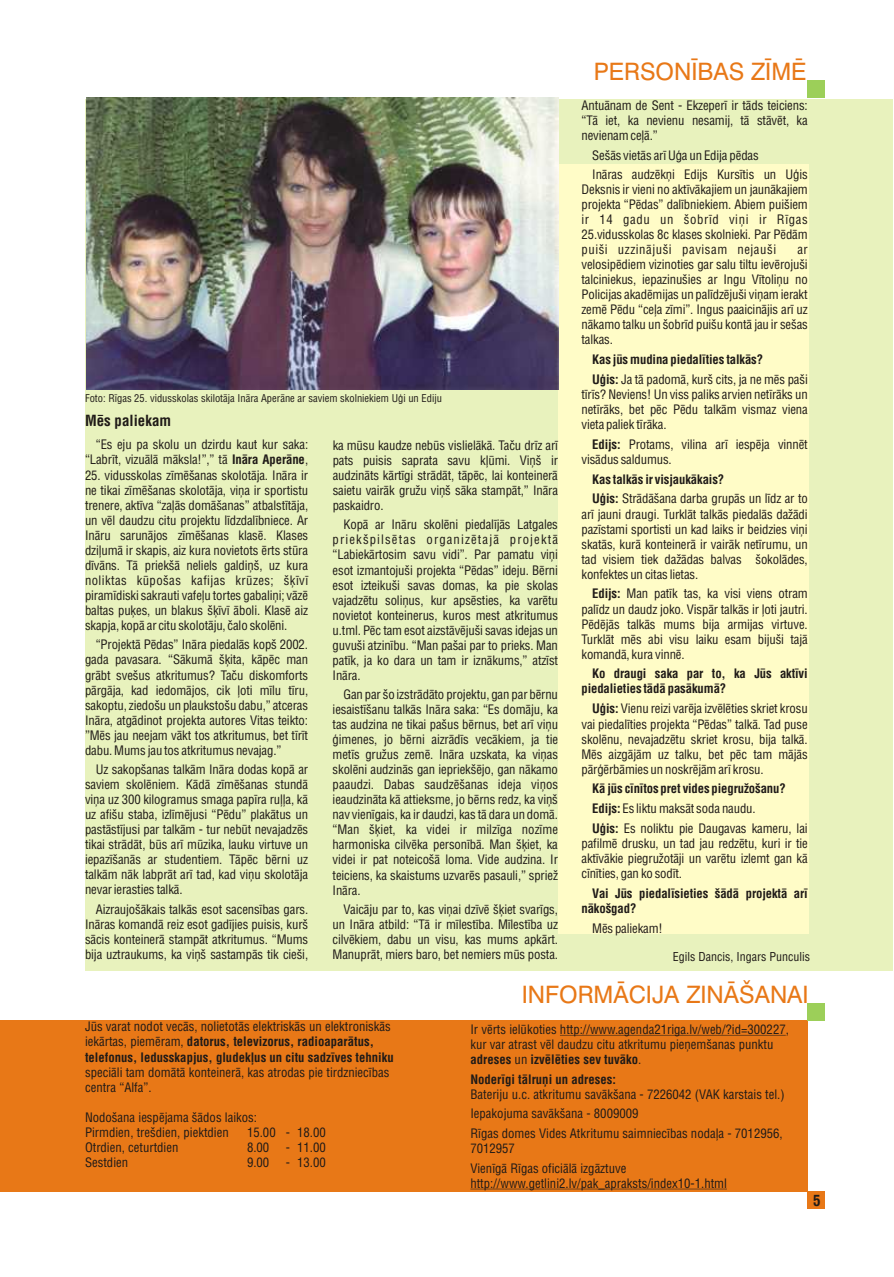
<style>
.page{position:relative;width:894px;height:1277px;background:#fff}
.page>*{position:absolute;margin:0;border:0;box-sizing:border-box;transform-origin:0 0}
.t1{font:24px "Rim Helvetica";color:#e87817}
.t2{font:700 15px "Rim Helvetica Condensed";color:#1f1a17}
.t3{font:700 15px "Rim Swis 721 Cn BT";color:#1f1a17}
.t4{font:12.75px/15px "Rim Helvetica Condensed";letter-spacing:-.01em;color:#1f1a17;text-align:justify}
.t5{font:700 12.75px/15.3px "Rim Helvetica Condensed";letter-spacing:-.01em;color:#1f1a17}
.t6{font:12px "Rim Helvetica Condensed";color:#1f1a17}
.t7{font:10.5px "Rim Helvetica Condensed";color:#1f1a17}
.s1{font-weight:700}
.s2{font-weight:400}
</style>
<div class="page">
<div style="left:85px;top:99px;width:808px;height:871px;background:#e8f2bd"></div>
<div style="left:558px;top:164px;width:251px;height:769px;background:#fffcc7"></div>
<div style="left:0;top:1021px;width:808px;height:171px;background:#e87817"></div>
<div style="left:808px;top:1192px;width:17px;height:17px;background:#e87817"></div>
<div style="left:808px;top:81px;width:17px;height:17px;background:#9ccf59"></div>
<div style="left:808px;top:1004px;width:17px;height:17px;background:#9ccf59"></div>
<img style="left:86px;top:98px;width:472px;height:291px">
<hr style="left:560px;top:1035px;width:226px;height:1px;background:#1f1a17">
<hr style="left:470px;top:1188px;width:257px;height:1px;background:#1f1a17">
<p class="t7" style="left:85px;top:393px;width:358px">Foto: Rîgas 25. vidusskolas skilotâja Inâra Aperâne ar saviem skolniekiem Uìi un Ediju</p>
<p class="t2" style="left:85px;top:414px;width:88px">Mçs paliekam</p>
<p class="t4" style="left:85px;top:438px;width:225px;text-align:right">“Es eju pa skolu un dzirdu kaut kur saka: “Labrît, vizuâlâ mâksla!”,” tâ <span class="s1">Inâra Aperâne</span>,</p>
<p class="t4" style="left:85px;top:468px;width:225px">25. vidusskolas zîmçðanas skolotâja. Inâra ir ne tikai zîmçðanas skolotâja, viòa ir sportistu trenere, aktîva “zaïâs domâðanas” atbalstîtâja, un vçl daudzu citu projektu lîdzdalîbniece. Ar Inâru sarunâjos zîmçðanas klasç. Klases dziïumâ ir skapis, aiz kura novietots çrts stûra dîvâns. Tâ priekðâ neliels galdiòð, uz kura noliktas kûpoðas kafijas krûzes; ðíîvî piramîdiski sakrauti vafeïu tortes gabaliòi; vâzç baltas puíes, un blakus ðíîvî âboli. Klasç aiz skapja, kopâ ar citu skolotâju, èalo skolçni.</p>
<p class="t4" style="left:85px;top:638px;width:225px;text-indent:11px">“Projektâ Pçdas” Inâra piedalâs kopð 2002. gada pavasara. “Sâkumâ ðíita, kâpçc man grâbt sveðus atkritumus? Taèu diskomforts pârgâja, kad iedomâjos, cik ïoti mîlu tîru, sakoptu, ziedoðu un plaukstoðu dabu,” atceras Inâra, atgâdinot projekta autores Vitas teikto: ”Mçs jau neejam vâkt tos atkritumus, bet tîrît dabu. Mums jau tos atkritumus nevajag.”</p>
<p class="t4" style="left:85px;top:763px;width:225px;text-indent:11px">Uz sakopðanas talkâm Inâra dodas kopâ ar saviem skolçniem. Kâdâ zîmçðanas stundâ viòa uz 300 kilogramus smaga papîra ruïïa, kâ uz afiðu staba, izlîmçjusi “Pçdu” plakâtus un pastâstîjusi par talkâm - tur nebût nevajadzçs tikai strâdât, bûs arî mûzika, lauku virtuve un iepazîðanâs ar studentiem. Tâpçc bçrni uz talkâm nâk labprât arî tad, kad viòu skolotâja nevar ierasties talkâ.</p>
<p class="t4" style="left:85px;top:902px;width:225px;text-indent:11px">Aizraujoðâkais talkâs esot sacensîbas gars.<br>Inâras komandâ reiz esot gadîjies puisis, kurð sâcis konteinerâ stampât atkritumus. “Mums bija uztraukums, ka viòð sastampâs tik cieði,</p>
<p class="t4" style="left:333px;top:438px;width:227px">ka mûsu kaudze nebûs vislielâkâ. Taèu drîz arî pats puisis saprata savu kïûmi. Viòð ir audzinâts kârtîgi strâdât, tâpçc, lai konteinerâ saietu vairâk gruþu viòð sâka stampât,” Inâra paskaidro.</p>
<p class="t4" style="left:333px;top:518px;width:227px;text-indent:11px">Kopâ ar Inâru skolçni piedalîjâs Latgales priekðpilsçtas organizçtajâ projektâ “Labiekârtosim savu vidi”. Par pamatu viòi esot izmantojuði projekta “Pçdas” ideju. Bçrni esot izteikuði savas domas, ka pie skolas vajadzçtu soliòus, kur apsçsties, ka varçtu novietot konteinerus, kuros mest atkritumus u.tml. Pçc tam esot aizstâvçjuði savas idejas un guvuði atzinîbu. “Man paðai par to prieks. Man patîk, ja ko dara un tam ir iznâkums,” atzîst Inâra.</p>
<p class="t4" style="left:333px;top:688px;width:227px;text-indent:11px">Gan par ðo izstrâdâto projektu, gan par bçrnu iesaistîðanu talkâs Inâra saka: “Es domâju, ka tas audzina ne tikai paðus bçrnus, bet arî viòu ìimenes, jo bçrni aizrâdîs vecâkiem, ja tie metîs gruþus zemç. Inâra uzskata, ka viòas skolçni audzinâs gan iepriekðçjo, gan nâkamo paaudzi. Dabas saudzçðanas ideja viòos ieaudzinâta kâ attieksme, jo bçrns redz, ka viòð nav vienîgais, ka ir daudzi, kas tâ dara un domâ. “Man ðíiet, ka videi ir milzîga nozîme harmoniska cilvçka personîbâ. Man ðíiet, ka videi ir pat noteicoðâ loma. Vide audzina. Ir teiciens, ka skaistums uzvarçs pasauli,” sprieþ Inâra.</p>
<p class="t4" style="left:333px;top:902px;width:227px;text-indent:11px">Vaicâju par to, kas viòai dzîvç ðíiet svarîgs, un Inâra atbild: “Tâ ir mîlestîba. Mîlestîba uz cilvçkiem, dabu un visu, kas mums apkârt.<br>Manuprât, miers baro, bet nemiers mûs posta.</p>
<h1 class="t1" style="left:594px;top:62px;width:214px">PERSONÎBAS ZÎMÇ</h1>
<p class="t4" style="left:582px;top:99px;width:228px">Antuânam de Sent - Ekzeperî ir tâds teiciens: “Tâ iet, ka nevienu nesamij, tâ stâvçt, ka nevienam ceïâ.”</p>
<p class="t4" style="left:592px;top:146px;width:217px;line-height:19.5px">Seðâs vietâs arî Uìa un Edija pçdas<br>Inâras audzçkòi Edijs Kursîtis un Uìis</p>
<p class="t4" style="left:582px;top:183px;width:228px">Deksnis ir vieni no aktîvâkajiem un jaunâkajiem projekta “Pçdas” dalîbniekiem. Abiem puiðiem ir 14 gadu un ðobrîd viòi ir Rîgas 25.vidusskolas 8c klases skolnieki. Par Pçdâm puiði uzzinâjuði pavisam nejauði</p>
<p class="t4" style="left:581px;top:243px;width:228px;text-indent:216px">ar velosipçdiem vizinoties gar salu tiltu ievçrojuði talciniekus, iepazinuðies ar Ingu Vîtoliòu no Policijas akadçmijas un palîdzçjuði viòam ierakt zemç Pçdu “ceïa zîmi”. Ingus paaicinâjis arî uz nâkamo talku un ðobrîd puiðu kontâ jau ir seðas talkas.</p>
<p class="t5" style="left:592px;top:350px;width:217px;line-height:19.8px">Kas jûs mudina piedalîties talkâs?<br>Uìis: <span class="s2">Ja tâ padomâ, kurð cits, ja ne mçs paði</span></p>
<p class="t4" style="left:581px;top:388px;width:228px">tîrîs? Neviens! Un viss paliks arvien netîrâks un netîrâks, bet pçc Pçdu talkâm vismaz viena vieta paliek tîrâka.</p>
<p class="t4" style="left:581px;top:437px;width:228px;text-indent:11px"><span class="s1">Edijs:</span> Protams, vilina arî iespçja vinnçt visâdus saldumus.</p>
<p class="t4" style="left:592px;top:470px;width:217px;line-height:19.8px"><span class="s1">Kas talkâs ir visjaukâkais?<br>Uìis:</span> Strâdâðana darba grupâs un lîdz ar to</p>
<p class="t4" style="left:581px;top:507px;width:228px">arî jauni draugi. Turklât talkâs piedalâs daþâdi pazîstami sportisti un kad laiks ir beidzies viòi skatâs, kurâ konteinerâ ir vairâk netîrumu, un tad visiem tiek daþâdas balvas ðokolâdes, konfektes un citas lietas.</p>
<p class="t4" style="left:581px;top:587px;width:228px;text-indent:11px"><span class="s1">Edijs:</span> Man patîk tas, ka visi viens otram palîdz un daudz joko. Vispâr talkâs ir ïoti jautri.<br>Pçdçjâs talkâs mums bija armijas virtuve.<br>Turklât mçs abi visu laiku esam bijuði tajâ komandâ, kura vinnç.</p>
<p class="t5" style="left:581px;top:666px;width:228px;text-indent:11px">Ko draugi saka par to, ka Jûs aktîvi piedalieties tâdâ pasâkumâ?</p>
<p class="t4" style="left:581px;top:702px;width:228px;text-indent:11px"><span class="s1">Uìis:</span> Vienu reizi varçja izvçlçties skriet krosu vai piedalîties projekta “Pçdas” talkâ. Tad puse skolçnu, nevajadzçtu skriet krosu, bija talkâ.<br>Mçs aizgâjâm uz talku, bet pçc tam mâjâs pârìçrbâmies un noskrçjâm arî krosu.</p>
<p class="t4" style="left:592px;top:779px;width:217px;line-height:19.8px;text-align:left"><span class="s1">Kâ jûs cînîtos pret vides piegruþoðanu?<br>Edijs:</span> Es liktu maksât soda naudu.<br><span class="s1">Uìis:</span> Es noliktu pie Daugavas kameru, lai</p>
<p class="t4" style="left:581px;top:836px;width:228px">pafilmç drusku, un tad jau redzçtu, kuri ir tie aktîvâkie piegruþotâji un varçtu izlemt gan kâ cînîties, gan ko sodît.</p>
<p class="t5" style="left:581px;top:886px;width:228px;text-indent:11px">Vai Jûs piedalîsieties ðâdâ projektâ arî nâkoðgad?</p>
<p class="t4" style="left:592px;top:921px;width:72px">Mçs paliekam!</p>
<p class="t6" style="left:673px;top:951px;width:139px">Egils Dancis, Ingars Punculis</p>
<p class="t5" style="left:85px;top:1020px;width:310px"><span class="s2">Jûs varat nodot vecâs, nolietotâs elektriskâs un elektroniskâs iekârtas, piemçram,</span> datorus, televizorus, radioaparâtus, telefonus, ledusskapjus, gludekïus un citu sadzîves tehniku</p>
<p class="t4" style="left:85px;top:1065px;width:306px">speciâli tam domâtâ konteinerâ, kas atrodas pie tirdzniecîbas centra “Alfa”.</p>
<p class="t4" style="left:85px;top:1110px;width:174px">Nodoðana iespçjama ðâdos laikos:<br>Pirmdien, treðdien, piektdien</p>
<p class="t4" style="left:247px;top:1125px;width:80px">15.00 - 18.00</p>
<p class="t4" style="left:85px;top:1140px;width:95px">Otrdien, ceturtdien</p>
<p class="t4" style="left:247px;top:1140px;width:24px">8.00</p>
<p class="t4" style="left:286px;top:1140px;width:41px">- 11.00</p>
<p class="t4" style="left:85px;top:1155px;width:45px">Sestdien</p>
<p class="t4" style="left:247px;top:1155px;width:24px">9.00</p>
<p class="t4" style="left:286px;top:1155px;width:41px">- 13.00</p>
<h1 class="t1" style="left:522px;top:985px;width:289px">INFORMÂCIJA ZINÂÐANAI</h1>
<p class="t4" style="left:470px;top:1022px;width:320px;text-align:left">Ir vçrts ielûkoties http://www.agenda21riga.lv/web/?id=300227, kur var atrast vçl daudzu citu atkritumu pieòemðanas punktu <span class="s1">adreses</span> un <span class="s1">izvçlçties sev tuvâko</span>.</p>
<p class="t5" style="left:470px;top:1072px;width:147px">Noderîgi tâlruòi un adreses:</p>
<p class="t4" style="left:470px;top:1085px;width:316px;line-height:19.5px;text-align:left">Bateriju u.c. atkritumu savâkðana - 7226042 (VAK karstais tel.)<br>Iepakojuma savâkðana - 8009009<br>Rîgas domes Vides Atkritumu saimniecîbas nodaïa - 7012956,</p>
<p class="t4" style="left:470px;top:1139px;width:158px;line-height:19.5px">7012957<br>Vienîgâ Rîgas oficiâlâ izgâztuve</p>
<p class="t4" style="left:470px;top:1176px;width:258px">http://www.getlini2.lv/pak_apraksts/index10-1.html</p>
<p class="t3" style="left:813px;top:1194px;width:9px">5</p>
</div>
